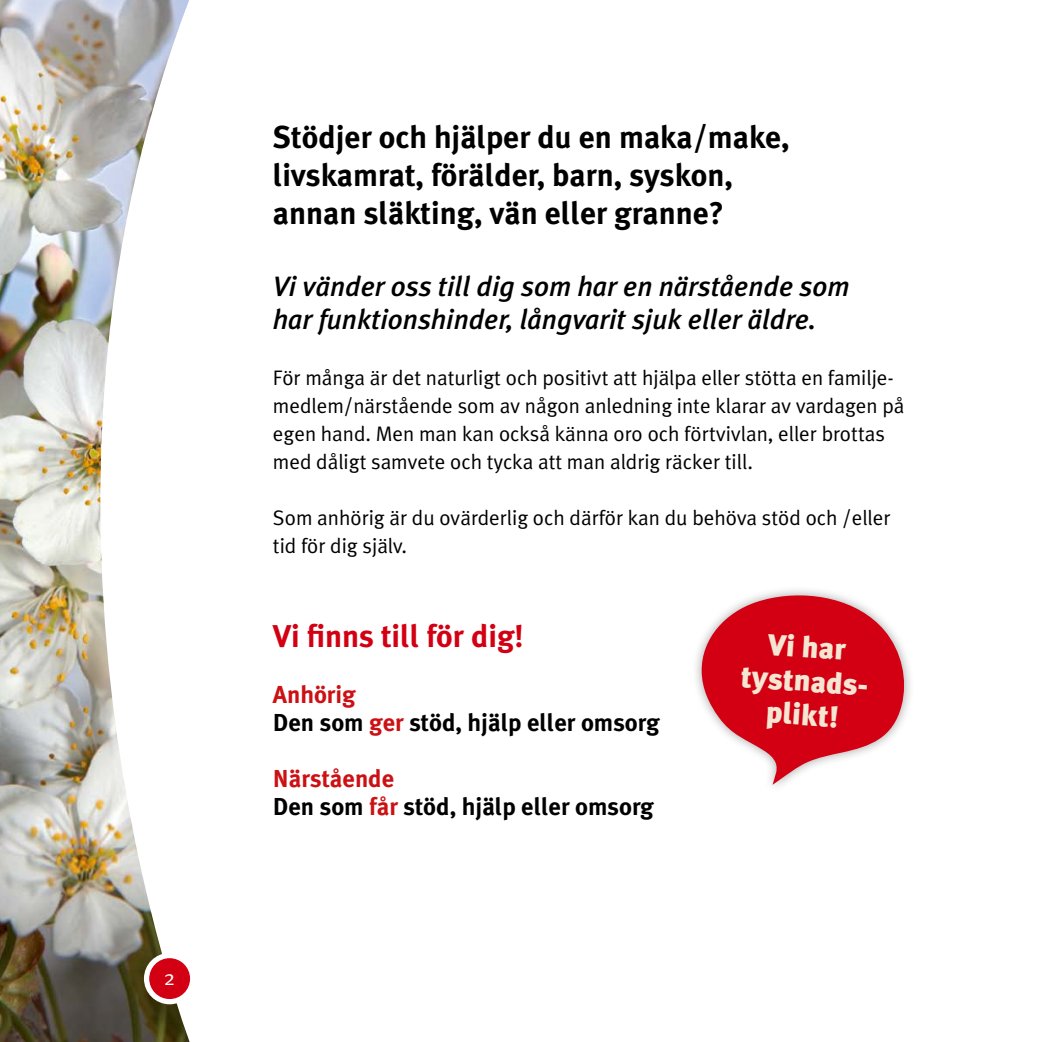
<style>
.page{position:relative;width:1042px;height:1042px;background:#fff}
.page>*{position:absolute;margin:0;border:0;box-sizing:border-box;transform-origin:0 0}
.t1{font:700 31.5px/37.8px "Meta Plus";color:#000}
.t2{font:700 31.5px "Meta Plus";color:#d20012}
.t3{font:900 29.93px/33.8px "Meta Plus";color:#f4e6d2;text-align:center}
.t4{font:italic 500 28px/33.6px "Meta Plus";color:#000}
.t5{font:700 24.5px/28px "Meta Plus";color:#000}
.t6{font:21px/28px "Meta Plus Normal";color:#000}
.t7{font:21px "Meta Plus Normal";color:#fff}
.s1{color:#cd1013}
</style>
<div class="page">
<img style="left:0;top:0;width:190px;height:1042px">
<div style="left:147px;top:955px;width:46px;height:46px;background:#d20012;border-radius:50%"></div>
<div style="left:144px;top:953px;width:51px;height:51px;border:5px solid #fff;border-radius:50%"></div>
<svg style="left:701px;top:590px;width:207px;height:195px"></svg>
<p class="t7" style="left:164px;top:965px;width:13px">2</p>
<h1 class="t1" style="left:273px;top:119px;width:518px">Stödjer och hjälper du en maka/make, livskamrat, förälder, barn, syskon, annan släkting, vän eller granne?</h1>
<h3 class="t4" style="left:273px;top:269px;width:578px">Vi vänder oss till dig som har en närstående som har funktionshinder, långvarit sjuk eller äldre.</h3>
<p class="t6" style="left:273px;top:364px;width:633px">För många är det naturligt och positivt att hjälpa eller stötta en familje&shy;medlem/närstående som av någon anledning inte klarar av vardagen på egen hand. Men man kan också känna oro och förtvivlan, eller brottas med dåligt samvete och tycka att man aldrig räcker till.</p>
<p class="t6" style="left:273px;top:504px;width:619px">Som anhörig är du ovärderlig och därför kan du behöva stöd och /eller tid för dig själv.</p>
<h1 class="t2" style="left:273px;top:618px;width:252px">Vi finns till för dig!</h1>
<p class="t5" style="left:273px;top:680px;width:388px"><span class="s1">Anhörig<br></span>Den som <span class="s1">ger</span> stöd, hjälp eller omsorg</p>
<p class="t5" style="left:273px;top:764px;width:382px"><span class="s1">Närstående<br></span>Den som <span class="s1">får</span> stöd, hjälp eller omsorg</p>
<h2 class="t3" style="left:744px;top:626px;width:133px;rotate:4deg">Vi har tystnads&shy;plikt!</h2>
</div>
